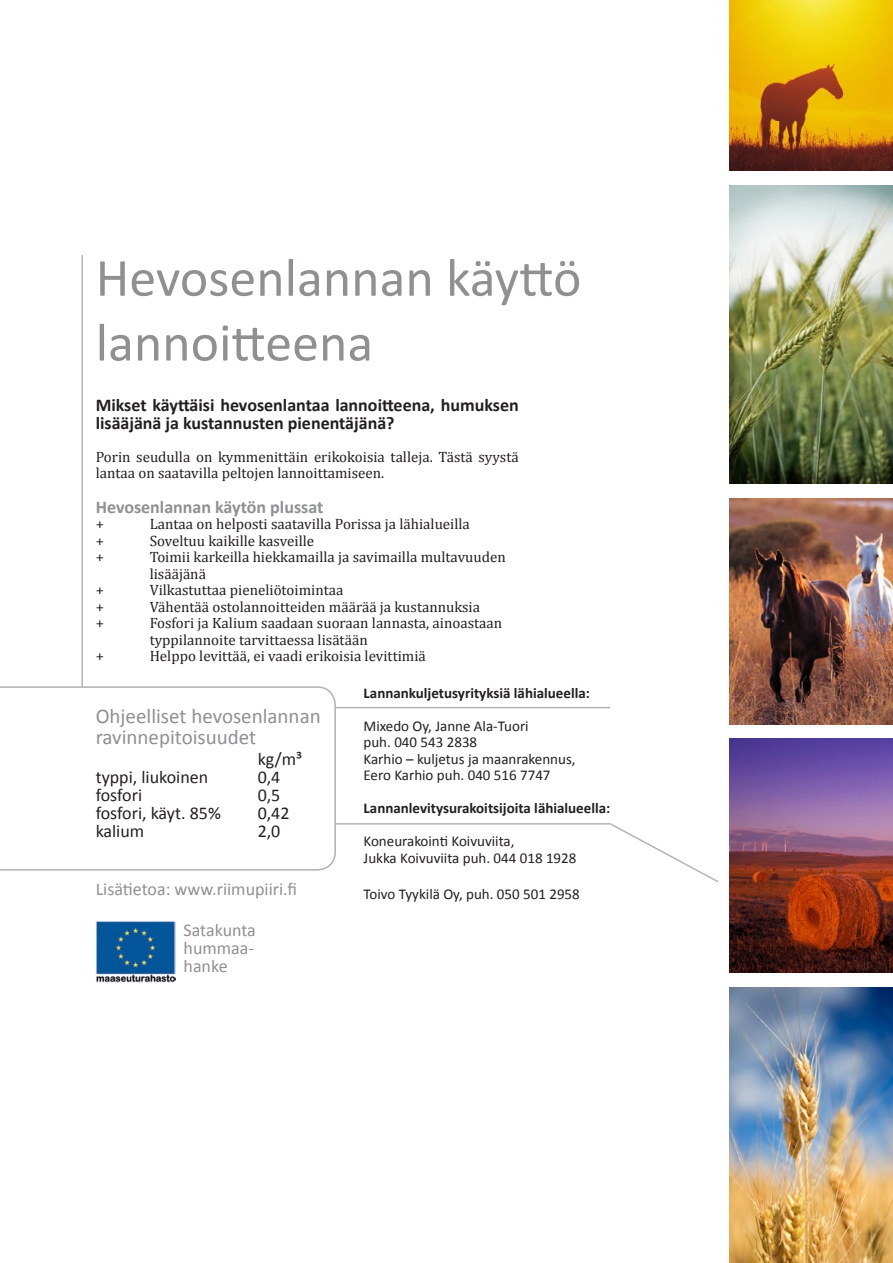
<style>
.page{position:relative;width:893px;height:1263px;background:#fff}
.page>*{position:absolute;margin:0;border:0;box-sizing:border-box;transform-origin:0 0}
.t1{font:54px/64.8px "Calibri";color:#8e9092}
.t2{font:21px/21px "Calibri";color:#8e9092}
.t3{font:700 18px/18px "Calibri";color:#231f20}
.t4{font:18px "Calibri";color:#231f20}
.t5{font:18px/18px "Calibri";color:#8e9092;text-align:justify}
.t6{font:700 18px "Calibri";color:#8e9092}
.t7{font:15px/16.5px "Cambria";color:#231f20}
.t8{font:15px/16.5px "Calibri";color:#231f20}
.t9{font:700 15px "Calibri";color:#231f20}
</style>
<div class="page">
<img style="left:729px;top:498px;width:164px;height:226px">
<img style="left:729px;top:739px;width:164px;height:233px">
<svg style="left:0;top:686px;width:336px;height:185px"></svg>
<hr style="left:336px;top:707px;width:274px;height:1px;background:#231f20">
<hr style="left:336px;top:823px;width:274px;height:1px;background:#231f20">
<hr style="left:81px;top:255px;width:2px;height:431px;background:#231f20">
<img style="left:729px;top:988px;width:164px;height:275px">
<img style="left:729px;top:0;width:164px;height:171px">
<svg style="left:608px;top:823px;width:111px;height:60px"></svg>
<img style="left:729px;top:185px;width:164px;height:299px">
<img style="left:96px;top:921px;width:80px;height:61px">
<h1 class="t1" style="left:96px;top:243px;width:487px">Hevosenlannan käyttö lannoitteena</h1>
<p class="t3" style="left:96px;top:395px;width:425px">Mikset käyttäisi hevosenlantaa lannoitteena, humuksen lisääjänä ja kustannusten pienentäjänä?</p>
<p class="t7" style="left:96px;top:448px;width:425px">Porin seudulla on kymmenittäin erikokoisia talleja. Tästä syystä lantaa on saatavilla peltojen lannoittamiseen.</p>
<p class="t6" style="left:96px;top:496px;width:229px">Hevosenlannan käytön plussat</p>
<p class="t7" style="left:96px;top:516px;width:10px">+</p>
<p class="t7" style="left:150px;top:516px;width:322px">Lantaa on helposti saatavilla Porissa ja lähialueilla</p>
<p class="t7" style="left:96px;top:532px;width:10px">+</p>
<p class="t7" style="left:150px;top:532px;width:166px">Soveltuu kaikille kasveille</p>
<p class="t7" style="left:96px;top:549px;width:10px">+</p>
<p class="t7" style="left:150px;top:549px;width:358px">Toimii karkeilla hiekkamailla ja savimailla multavuuden lisääjänä</p>
<p class="t7" style="left:96px;top:582px;width:10px">+</p>
<p class="t7" style="left:150px;top:582px;width:195px">Vilkastuttaa pieneliötoimintaa</p>
<p class="t7" style="left:96px;top:598px;width:10px">+</p>
<p class="t7" style="left:150px;top:598px;width:332px">Vähentää ostolannoitteiden määrää ja kustannuksia</p>
<p class="t7" style="left:96px;top:615px;width:10px">+</p>
<p class="t7" style="left:150px;top:615px;width:354px">Fosfori ja Kalium saadaan suoraan lannasta, ainoastaan typpilannoite tarvittaessa lisätään</p>
<p class="t7" style="left:96px;top:648px;width:10px">+</p>
<p class="t7" style="left:150px;top:648px;width:278px">Helppo levittää, ei vaadi erikoisia levittimiä</p>
<h2 class="t2" style="left:96px;top:704px;width:227px">Ohjeelliset hevosenlannan ravinnepitoisuudet</h2>
<p class="t4" style="left:258px;top:748px;width:46px">kg/m³</p>
<p class="t4" style="left:96px;top:766px;width:114px">typpi, liukoinen</p>
<p class="t4" style="left:258px;top:766px;width:24px">0,4</p>
<p class="t4" style="left:96px;top:784px;width:48px">fosfori</p>
<p class="t4" style="left:258px;top:784px;width:24px">0,5</p>
<p class="t4" style="left:96px;top:802px;width:127px">fosfori, käyt. 85%</p>
<p class="t4" style="left:258px;top:802px;width:33px">0,42</p>
<p class="t4" style="left:96px;top:820px;width:50px">kalium</p>
<p class="t4" style="left:258px;top:820px;width:24px">2,0</p>
<p class="t5" style="left:96px;top:879px;width:203px">Lisätietoa: www.riimupiiri.fi</p>
<p class="t5" style="left:184px;top:920px;width:74px">Satakunta hummaa&shy;hanke</p>
<p class="t9" style="left:364px;top:683px;width:228px">Lannankuljetusyrityksiä lähialueella:</p>
<p class="t8" style="left:364px;top:717px;width:214px">Mixedo Oy, Janne Ala-Tuori<br>puh. 040 543 2838<br>Karhio – kuljetus ja maanrakennus,<br>Eero Karhio puh. 040 516 7747</p>
<p class="t9" style="left:364px;top:799px;width:248px">Lannanlevitysurakoitsijoita lähialueella:</p>
<p class="t8" style="left:364px;top:832px;width:214px">Koneurakointi Koivuviita,<br>Jukka Koivuviita puh. 044 018 1928</p>
<p class="t8" style="left:364px;top:885px;width:218px">Toivo Tyykilä Oy, puh. 050 501 2958</p>
</div>
